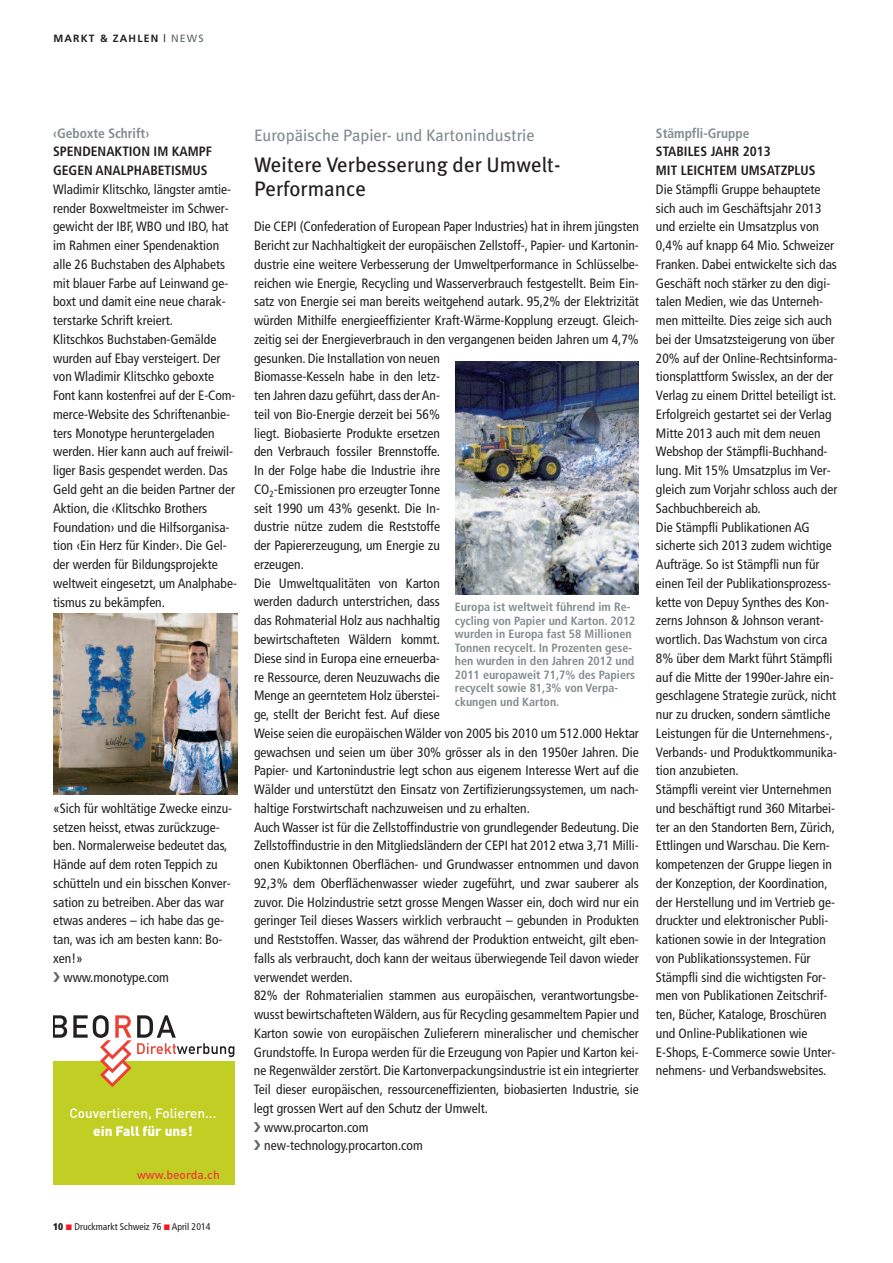
<style>
.page{position:relative;width:893px;height:1263px;background:#fff}
.page>*{position:absolute;margin:0;border:0;box-sizing:border-box;transform-origin:0 0}
.t1{font:21px/24px "Meta Plus";color:#231f20}
.t2{font:16.5px "Meta Plus";color:#838c8e}
.t3{font:condensed 13.5px/18.8px "Frutiger";color:#231f20}
.t4{font:700 condensed 13.5px/18.8px "Frutiger";color:#231f20}
.t5{font:700 condensed 13.5px "Frutiger";color:#838c8e}
.t6{font:13.5px "DIN Medium+CTTDHG";color:#fff}
.t7{font:13.5px "DIN Black+NSEPOG";color:#fff}
.t8{font:700 condensed 12px/13.5px "Frutiger";color:#838c8e}
.t9{font:12px "DIN Medium+CTTDHG";color:#ee3f34}
.t10{font:700 10.5px "Frutiger";letter-spacing:.11em;color:#231f20}
.t11{font:condensed 9.75px "Frutiger";color:#231f20}
.s1{font-weight:400}
.s2{font-weight:400;color:#60696a}
.s3{font-weight:900}
</style>
<div class="page">
<img style="left:53px;top:614px;width:184px;height:180px">
<img style="left:455px;top:361px;width:184px;height:234px">
<div style="left:53px;top:1061px;width:182px;height:123px;background:#c1ce23"></div>
<svg style="left:53px;top:1015px;width:14px;height:23px"></svg>
<svg style="left:73px;top:1015px;width:161px;height:72px"></svg>
<p class="t10" style="left:53px;top:34px;width:152px">MARKT &amp; ZAHLEN <span class="s1">|</span> <span class="s2">NEWS</span></p>
<p class="t5" style="left:53px;top:128px;width:98px">‹Geboxte Schrift›</p>
<p class="t4" style="left:53px;top:143px;width:161px">SPENDENAKTION IM KAMPF<br>GEGEN ANALPHABETISMUS</p>
<p class="t3" style="left:53px;top:181px;width:185px">Wladimir Klitschko, längster amtie&shy;render Boxweltmeister im Schwer&shy;gewicht der IBF,WBO und IBO, hat im Rahmen einer Spendenaktion alle 26 Buchstaben des Alphabets mit blauer Farbe auf Leinwand ge&shy;boxt und damit eine neue charak&shy;terstarke Schrift kreiert.<br>Klitschkos Buchstaben-Gemälde wurden auf Ebay versteigert. Der von Wladimir Klitschko geboxte Font kann kostenfrei auf der E-Com&shy;merce-Website des Schriftenanbie&shy;ters Monotype heruntergeladen werden. Hier kann auch auf freiwil&shy;liger Basis gespendet werden. Das Geld geht an die beiden Partner der Aktion, die ‹Klitschko Brothers Foundation› und die Hilfsorganisa&shy;tion ‹Ein Herz für Kinder›. Die Gel&shy;der werden für Bildungsprojekte weltweit eingesetzt, um Analphabe&shy;tismus zu bekämpfen.</p>
<p class="t3" style="left:53px;top:800px;width:181px">«Sich für wohltätige Zwecke einzu-</p>
<p class="t3" style="left:53px;top:818px;width:168px">setzen heisst, etwas zurückzuge-</p>
<p class="t3" style="left:53px;top:837px;width:176px">ben. Normalerweise bedeutet das,</p>
<p class="t3" style="left:53px;top:856px;width:166px">Hände auf dem roten Teppich zu</p>
<p class="t3" style="left:53px;top:875px;width:179px">schütteln und ein bisschen Konver-</p>
<p class="t3" style="left:53px;top:893px;width:172px">sation zu betreiben. Aber das war</p>
<p class="t3" style="left:53px;top:912px;width:172px">etwas anderes – ich habe das ge-</p>
<p class="t3" style="left:53px;top:931px;width:171px">tan, was ich am besten kann: Bo-</p>
<p class="t3" style="left:53px;top:950px;width:31px">xen!»</p>
<p class="t3" style="left:63px;top:968px;width:107px">www.monotype.com</p>
<p class="t6" style="left:69px;top:1105px;width:149px">Couvertieren, Folieren...</p>
<p class="t7" style="left:93px;top:1123px;width:101px">ein Fall für uns!</p>
<p class="t9" style="left:137px;top:1168px;width:84px">www.beorda.ch</p>
<p class="t11" style="left:53px;top:1222px;width:159px"><span class="s3">10</span> Druckmarkt Schweiz 76 April 2014</p>
<p class="t2" style="left:254px;top:125px;width:282px">Europäische Papier- und Kartonindustrie</p>
<h1 class="t1" style="left:254px;top:153px;width:308px">Weitere Verbesserung der Umwelt-<br>Performance</h1>
<p class="t3" style="left:254px;top:218px;width:386px">Die CEPI (Confederation of European Paper Industries) hat in ihrem jüngsten</p>
<p class="t3" style="left:254px;top:237px;width:386px">Bericht zur Nachhaltigkeit der europäischen Zellstoff-, Papier- und Kartonin-</p>
<p class="t3" style="left:254px;top:256px;width:386px">dustrie eine weitere Verbesserung der Umweltperformance in Schlüsselbe-</p>
<p class="t3" style="left:254px;top:275px;width:386px">reichen wie Energie, Recycling und Wasserverbrauch festgestellt. Beim Ein-</p>
<p class="t3" style="left:254px;top:293px;width:386px">satz von Energie sei man bereits weitgehend autark. 95,2% der Elektrizität</p>
<p class="t3" style="left:254px;top:312px;width:386px">würden Mithilfe energieeffizienter Kraft-Wärme-Kopplung erzeugt. Gleich-</p>
<p class="t3" style="left:254px;top:331px;width:386px">zeitig sei der Energieverbrauch in den vergangenen beiden Jahren um 4,7%</p>
<p class="t3" style="left:254px;top:350px;width:187px">gesunken. Die Installation von neuen</p>
<p class="t3" style="left:254px;top:368px;width:187px">Biomasse-Kesseln habe in den letz-</p>
<p class="t3" style="left:254px;top:387px;width:187px">ten Jahren dazu geführt, dass derAn-</p>
<p class="t3" style="left:254px;top:406px;width:187px">teil von Bio-Energie derzeit bei 56%</p>
<p class="t3" style="left:254px;top:425px;width:187px">liegt. Biobasierte Produkte ersetzen</p>
<p class="t3" style="left:254px;top:443px;width:187px">den Verbrauch fossiler Brennstoffe.</p>
<p class="t3" style="left:254px;top:462px;width:187px">In der Folge habe die Industrie ihre</p>
<p class="t3" style="left:254px;top:481px;width:187px">CO<sub>2</sub>-Emissionen pro erzeugter Tonne</p>
<p class="t3" style="left:254px;top:500px;width:187px">seit 1990 um 43% gesenkt. Die In-</p>
<p class="t3" style="left:254px;top:518px;width:187px">dustrie nütze zudem die Reststoffe</p>
<p class="t3" style="left:254px;top:537px;width:187px">der Papiererzeugung, um Energie zu</p>
<p class="t3" style="left:254px;top:556px;width:51px">erzeugen.</p>
<p class="t3" style="left:254px;top:575px;width:187px">Die Umweltqualitäten von Karton</p>
<p class="t3" style="left:254px;top:593px;width:187px">werden dadurch unterstrichen, dass</p>
<p class="t3" style="left:254px;top:612px;width:187px">das Rohmaterial Holz aus nachhaltig</p>
<p class="t3" style="left:254px;top:631px;width:187px">bewirtschafteten Wäldern kommt.</p>
<p class="t3" style="left:254px;top:650px;width:187px">Diese sind in Europa eine erneuerba-</p>
<p class="t3" style="left:254px;top:668px;width:187px">re Ressource, deren Neuzuwachs die</p>
<p class="t3" style="left:254px;top:687px;width:187px">Menge an geerntetem Holz überstei-</p>
<p class="t3" style="left:254px;top:706px;width:187px">ge, stellt der Bericht fest. Auf diese</p>
<p class="t3" style="left:254px;top:725px;width:386px">Weise seien die europäischen Wälder von 2005 bis 2010 um 512.000 Hektar</p>
<p class="t3" style="left:254px;top:743px;width:386px">gewachsen und seien um über 30% grösser als in den 1950er Jahren. Die</p>
<p class="t3" style="left:254px;top:762px;width:386px">Papier- und Kartonindustrie legt schon aus eigenem Interesse Wert auf die</p>
<p class="t3" style="left:254px;top:781px;width:386px">Wälder und unterstützt den Einsatz von Zertifizierungssystemen, um nach-</p>
<p class="t3" style="left:254px;top:800px;width:277px">haltige Forstwirtschaft nachzuweisen und zu erhalten.</p>
<p class="t3" style="left:254px;top:818px;width:386px">Auch Wasser ist für die Zellstoffindustrie von grundlegender Bedeutung. Die</p>
<p class="t3" style="left:254px;top:837px;width:386px">Zellstoffindustrie in den Mitgliedsländern der CEPI hat 2012 etwa 3,71 Milli-</p>
<p class="t3" style="left:254px;top:856px;width:386px">onen Kubiktonnen Oberflächen- und Grundwasser entnommen und davon</p>
<p class="t3" style="left:254px;top:875px;width:386px">92,3% dem Oberflächenwasser wieder zugeführt, und zwar sauberer als</p>
<p class="t3" style="left:254px;top:893px;width:386px">zuvor. Die Holzindustrie setzt grosse Mengen Wasser ein, doch wird nur ein</p>
<p class="t3" style="left:254px;top:912px;width:386px">geringer Teil dieses Wassers wirklich verbraucht – gebunden in Produkten</p>
<p class="t3" style="left:254px;top:931px;width:386px">und Reststoffen. Wasser, das während der Produktion entweicht, gilt eben-</p>
<p class="t3" style="left:254px;top:950px;width:386px">falls als verbraucht, doch kann der weitaus überwiegende Teil davon wieder</p>
<p class="t3" style="left:254px;top:968px;width:100px">verwendet werden.</p>
<p class="t3" style="left:254px;top:987px;width:386px">82% der Rohmaterialien stammen aus europäischen, verantwortungsbe-</p>
<p class="t3" style="left:254px;top:1006px;width:386px">wusst bewirtschaftetenWäldern, aus für Recycling gesammeltem Papier und</p>
<p class="t3" style="left:254px;top:1025px;width:386px">Karton sowie von europäischen Zulieferern mineralischer und chemischer</p>
<p class="t3" style="left:254px;top:1043px;width:386px">Grundstoffe. In Europa werden für die Erzeugung von Papier und Karton kei-</p>
<p class="t3" style="left:254px;top:1062px;width:386px">ne Regenwälder zerstört. Die Kartonverpackungsindustrie ist ein integrierter</p>
<p class="t3" style="left:254px;top:1081px;width:386px">Teil dieser europäischen, ressourceneffizienten, biobasierten Industrie, sie</p>
<p class="t3" style="left:254px;top:1100px;width:236px">legt grossen Wert auf den Schutz der Umwelt.</p>
<p class="t3" style="left:264px;top:1118px;width:106px">www.procarton.com</p>
<p class="t3" style="left:264px;top:1137px;width:160px">new-technology.procarton.com</p>
<p class="t8" style="left:455px;top:601px;width:182px">Europa ist weltweit führend im Re&shy;cycling von Papier und Karton. 2012 wurden in Europa fast 58 Millionen<br>Tonnen recycelt. In Prozenten gese&shy;hen wurden in den Jahren 2012 und<br>2011 europaweit 71,7% des Papiers recycelt sowie 81,3% von Verpa&shy;ckungen und Karton.</p>
<p class="t5" style="left:656px;top:128px;width:95px">Stämpfli-Gruppe</p>
<p class="t4" style="left:656px;top:143px;width:161px">STABILES JAHR 2013<br>MIT LEICHTEM UMSATZPLUS</p>
<p class="t3" style="left:656px;top:181px;width:183px">Die Stämpfli Gruppe behauptete sich auch im Geschäftsjahr 2013 und erzielte ein Umsatzplus von 0,4% auf knapp 64 Mio. Schweizer Franken. Dabei entwickelte sich das Geschäft noch stärker zu den digi&shy;talen Medien, wie das Unterneh&shy;men mitteilte. Dies zeige sich auch bei der Umsatzsteigerung von über 20% auf der Online-Rechtsinforma&shy;tionsplattform Swisslex, an der der Verlag zu einem Drittel beteiligt ist.<br>Erfolgreich gestartet sei der Verlag Mitte 2013 auch mit dem neuen Webshop der Stämpfli-Buchhand&shy;lung. Mit 15% Umsatzplus im Ver&shy;gleich zum Vorjahr schloss auch der Sachbuchbereich ab.<br>Die Stämpfli Publikationen AG sicherte sich 2013 zudem wichtige Aufträge. So ist Stämpfli nun für einen Teil der Publikationsprozess&shy;kette von Depuy Synthes des Kon&shy;zerns Johnson &amp; Johnson verant&shy;wortlich. Das Wachstum von circa 8% über dem Markt führt Stämpfli auf die Mitte der 1990er-Jahre ein&shy;geschlagene Strategie zurück, nicht nur zu drucken, sondern sämtliche Leistungen für die Unternehmens-, Verbands- und Produktkommunika&shy;tion anzubieten.<br>Stämpfli vereint vier Unternehmen und beschäftigt rund 360 Mitarbei&shy;ter an den Standorten Bern, Zürich, Ettlingen und Warschau. Die Kern&shy;kompetenzen der Gruppe liegen in der Konzeption, der Koordination, der Herstellung und im Vertrieb ge&shy;druckter und elektronischer Publi&shy;kationen sowie in der Integration von Publikationssystemen. Für Stämpfli sind die wichtigsten For&shy;men von Publikationen Zeitschrif&shy;ten, Bücher, Kataloge, Broschüren und Online-Publikationen wie E-Shops, E-Commerce sowie Unter&shy;nehmens- und Verbandswebsites.</p>
</div>
